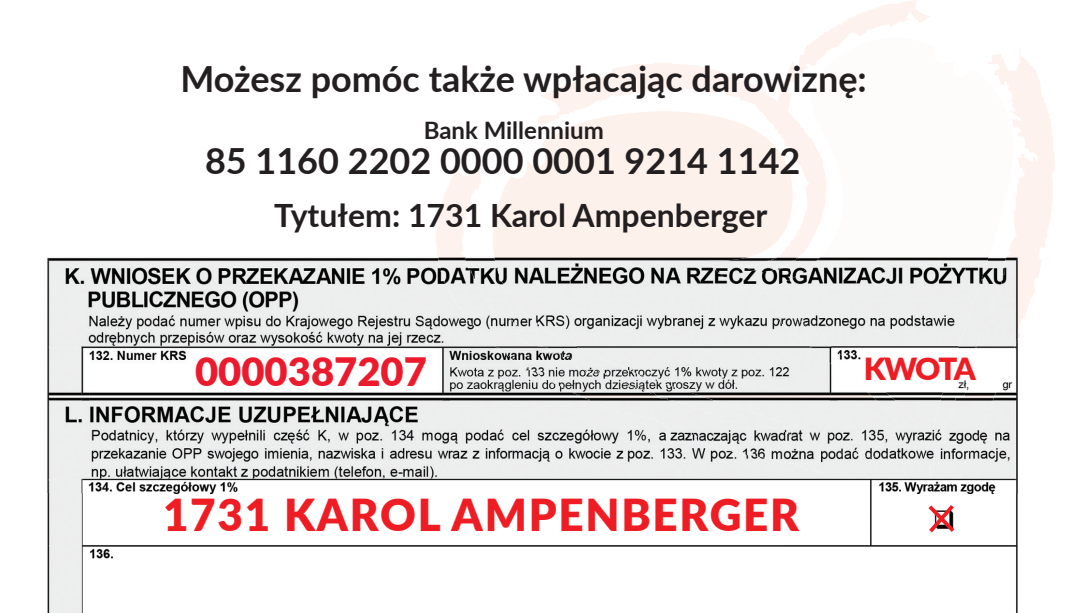
<style>
.page{position:relative;width:1066px;height:613px;background:#fff}
.page>*{position:absolute;margin:0;border:0;box-sizing:border-box;transform-origin:0 0}
.t1{font:900 44px "Lato";letter-spacing:.04em;color:#ee1d23}
.t2{font:900 39.2px "Lato";color:#eb1b2d}
.t3{font:700 36px "Lato";color:#231f20}
.t4{font:700 32px "Lato";color:#231f20}
.t5{font:900 30.4px "Lato";letter-spacing:-.07em;color:#ee1d23}
.t6{font:700 24px "Lato";color:#231f20}
</style>
<div class="page">
<svg style="left:436px;top:49px;width:618px;height:207px"></svg>
<svg style="left:481px;top:0;width:449px;height:256px"></svg>
<svg style="left:493px;top:111px;width:300px;height:145px;fill:#fdf1eb"></svg>
<img style="left:47px;top:257px;width:971px;height:236px">
<img style="left:47px;top:493px;width:35px;height:119px">
<img style="left:1016px;top:493px;width:2px;height:119px">
<img style="left:438px;top:256px;width:604px;height:222px">
<img style="left:494px;top:256px;width:419px;height:210px">
<img style="left:82px;top:478px;width:934px;height:134px">
<svg style="left:928px;top:504px;width:26px;height:28px"></svg>
<p class="t3" style="left:180px;top:52px;width:688px">Możesz pomóc także wpłacając darowiznę:</p>
<p class="t6" style="left:424px;top:113px;width:182px">Bank Millennium</p>
<p class="t3" style="left:205px;top:134px;width:597px">85 1160 2202 0000 0001 9214 1142</p>
<p class="t4" style="left:274px;top:192px;width:495px">Tytułem: 1731 Karol Ampenberger</p>
<p class="t2" style="left:195px;top:342px;width:233px">0000387207</p>
<p class="t5" style="left:864px;top:346px;width:114px">KWOTA</p>
<p class="t1" style="left:163px;top:481px;width:638px">1731 KAROL AMPENBERGER</p>
</div>
